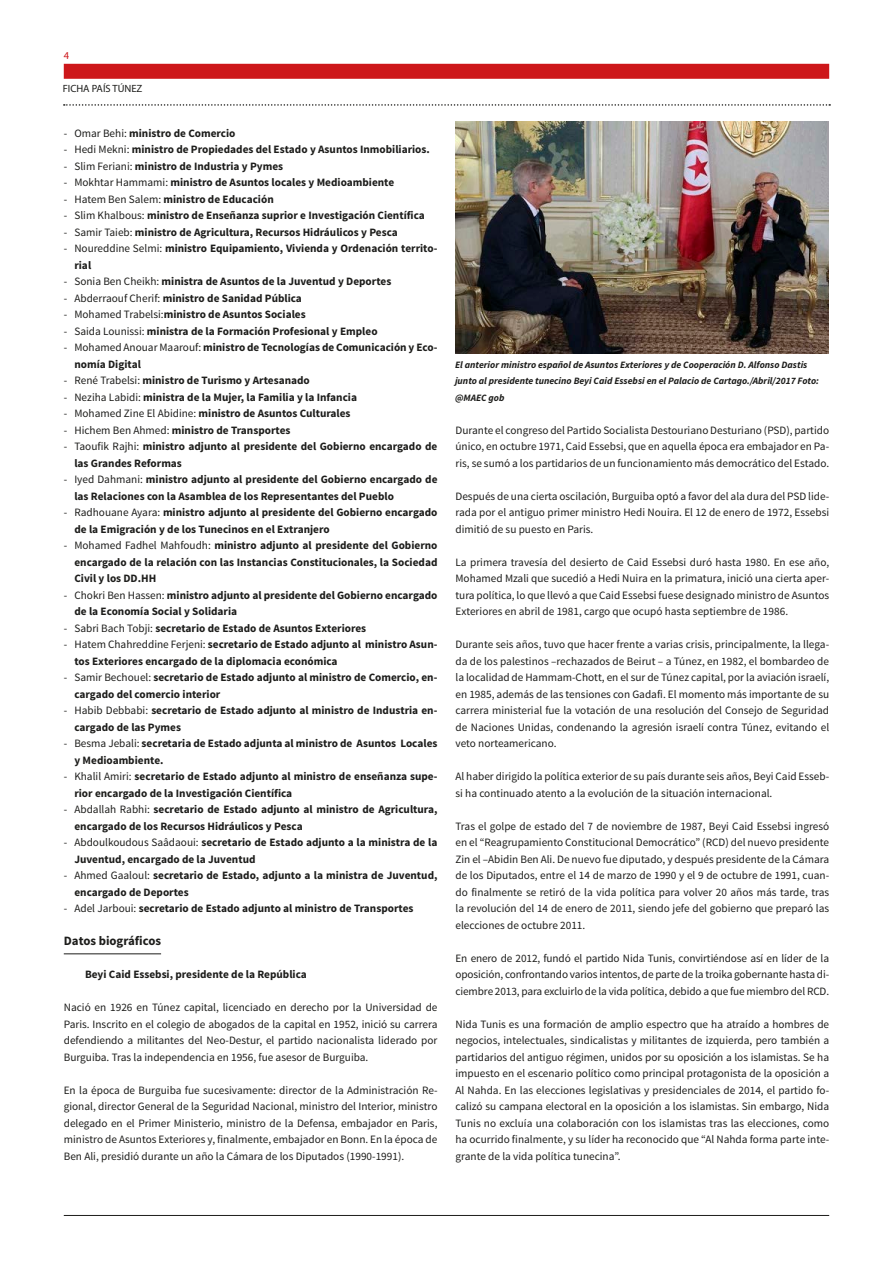
<style>
.page{position:relative;width:893px;height:1263px;background:#fff}
.page>*{position:absolute;margin:0;border:0;box-sizing:border-box;transform-origin:0 0}
.TITULO_3º_NIVEL{font:700 12.75px "Source Sans Pro";color:#1d1d1b}
.TEXTO_NORMAL{font:11.25px/16.5px "Source Sans Pro";color:#1d1d1b;text-align:justify}
.TEXTO_NORMAL-2{font:700 11.25px/16.5px "Source Sans Pro";color:#1d1d1b}
.TITULO_4º_NIVEL{font:700 11.25px "Source Sans Pro";color:#1d1d1b}
.t1{font:10.5px "Myriad Pro";color:#1d1d1b}
.t2{font:10.5px "Myriad Pro";color:#cd171a}
.TEXTO_PIE_DE_FOTO{font:italic 700 9.75px/16.5px "Source Sans Pro";color:#1d1d1b}
.s1{font-weight:400}
</style>
<div class="page">
<div style="left:64px;top:64px;width:765px;height:15px;background:#cd171a"></div>
<hr style="left:64px;top:1215px;width:765px;height:1px;background:#1d1d1b">
<svg style="left:64px;top:104px;width:766px;height:2px"></svg>
<hr style="left:64px;top:953px;width:97px;height:1px;background:#1d1d1b">
<img style="left:455px;top:121px;width:374px;height:232px">
<p class="t2" style="left:64px;top:49px;width:7px">4</p>
<p class="t1" style="left:63px;top:82px;width:81px">FICHA PAÍS TÚNEZ</p>
<p class="TEXTO_NORMAL-2" style="left:64px;top:125px;width:173px"><span class="s1">- Omar Behi:</span> ministro de Comercio</p>
<p class="TEXTO_NORMAL-2" style="left:64px;top:141px;width:368px"><span class="s1">- Hedi Mekni:</span> ministro de Propiedades del Estado y Asuntos Inmobiliarios.</p>
<p class="TEXTO_NORMAL-2" style="left:64px;top:158px;width:221px"><span class="s1">- Slim Feriani:</span> ministro de Industria y Pymes</p>
<p class="TEXTO_NORMAL-2" style="left:64px;top:174px;width:332px"><span class="s1">- Mokhtar Hammami:</span> ministro de Asuntos locales y Medioambiente</p>
<p class="TEXTO_NORMAL-2" style="left:64px;top:191px;width:211px"><span class="s1">- Hatem Ben Salem:</span> ministro de Educación</p>
<p class="TEXTO_NORMAL-2" style="left:64px;top:207px;width:363px"><span class="s1">- Slim Khalbous:</span> ministro de Enseñanza suprior e Investigación Científica</p>
<p class="TEXTO_NORMAL-2" style="left:64px;top:224px;width:336px"><span class="s1">- Samir Taieb:</span> ministro de Agricultura, Recursos Hidráulicos y Pesca</p>
<p class="TEXTO_NORMAL-2" style="left:74px;top:240px;width:365px;text-indent:-11px"><span class="s1">- Noureddine Selmi:</span> ministro Equipamiento, Vivienda y Ordenación territo&shy;rial</p>
<p class="TEXTO_NORMAL-2" style="left:64px;top:273px;width:329px"><span class="s1">- Sonia Ben Cheikh:</span> ministra de Asuntos de la Juventud y Deportes</p>
<p class="TEXTO_NORMAL-2" style="left:64px;top:290px;width:240px"><span class="s1">- Abderraouf Cherif:</span> ministro de Sanidad Pública</p>
<p class="TEXTO_NORMAL-2" style="left:64px;top:306px;width:243px"><span class="s1">- Mohamed Trabelsi:</span>ministro de Asuntos Sociales</p>
<p class="TEXTO_NORMAL-2" style="left:64px;top:323px;width:315px"><span class="s1">- Saida Lounissi:</span> ministra de la Formación Profesional y Empleo</p>
<p class="TEXTO_NORMAL-2" style="left:74px;top:339px;width:365px;text-indent:-11px"><span class="s1">- Mohamed Anouar Maarouf:</span> ministro de Tecnologías de Comunicación y Eco&shy;nomía Digital</p>
<p class="TEXTO_NORMAL-2" style="left:64px;top:372px;width:248px"><span class="s1">- René Trabelsi:</span> ministro de Turismo y Artesanado</p>
<p class="TEXTO_NORMAL-2" style="left:64px;top:389px;width:295px"><span class="s1">- Neziha Labidi:</span> ministra de la Mujer, la Familia y la Infancia</p>
<p class="TEXTO_NORMAL-2" style="left:64px;top:405px;width:288px"><span class="s1">- Mohamed Zine El Abidine:</span> ministro de Asuntos Culturales</p>
<p class="TEXTO_NORMAL-2" style="left:64px;top:422px;width:228px"><span class="s1">- Hichem Ben Ahmed:</span> ministro de Transportes</p>
<p class="TEXTO_NORMAL-2" style="left:74px;top:438px;width:365px;text-indent:-11px"><span class="s1">- Taoufik Rajhi:</span> ministro adjunto al presidente del Gobierno encargado de las Grandes Reformas</p>
<p class="TEXTO_NORMAL-2" style="left:74px;top:471px;width:365px;text-indent:-11px"><span class="s1">- Iyed Dahmani:</span> ministro adjunto al presidente del Gobierno encargado de las Relaciones con la Asamblea de los Representantes del Pueblo</p>
<p class="TEXTO_NORMAL-2" style="left:74px;top:504px;width:365px;text-indent:-11px"><span class="s1">- Radhouane Ayara:</span> ministro adjunto al presidente del Gobierno encargado de la Emigración y de los Tunecinos en el Extranjero</p>
<p class="TEXTO_NORMAL-2" style="left:74px;top:537px;width:365px;text-align:justify;text-indent:-11px"><span class="s1">- Mohamed Fadhel Mahfoudh:</span> ministro adjunto al presidente del Gobierno encargado de la relación con las Instancias Constitucionales, la Sociedad Civil y los DD.HH</p>
<p class="TEXTO_NORMAL-2" style="left:74px;top:587px;width:365px;text-indent:-11px"><span class="s1">- Chokri Ben Hassen:</span> ministro adjunto al presidente del Gobierno encargado de la Economía Social y Solidaria</p>
<p class="TEXTO_NORMAL-2" style="left:64px;top:620px;width:304px"><span class="s1">- Sabri Bach Tobji:</span> secretario de Estado de Asuntos Exteriores</p>
<p class="TEXTO_NORMAL-2" style="left:74px;top:636px;width:365px;text-indent:-11px"><span class="s1">- Hatem Chahreddine Ferjeni:</span> secretario de Estado adjunto al ministro Asun&shy;tos Exteriores encargado de la diplomacia económica</p>
<p class="TEXTO_NORMAL-2" style="left:74px;top:669px;width:365px;text-indent:-11px"><span class="s1">- Samir Bechouel:</span> secretario de Estado adjunto al ministro de Comercio, en&shy;cargado del comercio interior</p>
<p class="TEXTO_NORMAL-2" style="left:74px;top:702px;width:365px;text-indent:-11px"><span class="s1">- Habib Debbabi:</span> secretario de Estado adjunto al ministro de Industria en&shy;cargado de las Pymes</p>
<p class="TEXTO_NORMAL-2" style="left:74px;top:735px;width:365px;text-indent:-11px"><span class="s1">- Besma Jebali:</span> secretaria de Estado adjunta al ministro de Asuntos Locales y Medioambiente.</p>
<p class="TEXTO_NORMAL-2" style="left:74px;top:768px;width:365px;text-indent:-11px"><span class="s1">- Khalil Amiri:</span> secretario de Estado adjunto al ministro de enseñanza supe&shy;rior encargado de la Investigación Científica</p>
<p class="TEXTO_NORMAL-2" style="left:74px;top:801px;width:365px;text-indent:-11px"><span class="s1">- Abdallah Rabhi:</span> secretario de Estado adjunto al ministro de Agricultura, encargado de los Recursos Hidráulicos y Pesca</p>
<p class="TEXTO_NORMAL-2" style="left:74px;top:834px;width:365px;text-indent:-11px"><span class="s1">- Abdoulkoudous Saâdaoui:</span> secretario de Estado adjunto a la ministra de la<br>Juventud, encargado de la Juventud</p>
<p class="TEXTO_NORMAL-2" style="left:74px;top:867px;width:365px;text-indent:-11px"><span class="s1">- Ahmed Gaaloul:</span> secretario de Estado, adjunto a la ministra de Juventud, encargado de Deportes</p>
<p class="TEXTO_NORMAL-2" style="left:64px;top:900px;width:351px"><span class="s1">- Adel Jarboui:</span> secretario de Estado adjunto al ministro de Transportes</p>
<p class="TITULO_3º_NIVEL" style="left:64px;top:933px;width:99px">Datos biográficos</p>
<p class="TITULO_4º_NIVEL" style="left:85px;top:967px;width:223px">Beyi Caid Essebsi, presidente de la República</p>
<p class="TEXTO_NORMAL" style="left:64px;top:999px;width:375px">Nació en 1926 en Túnez capital, licenciado en derecho por la Universidad de Paris. Inscrito en el colegio de abogados de la capital en 1952, inició su carrera defendiendo a militantes del Neo-Destur, el partido nacionalista liderado por Burguiba. Tras la independencia en 1956, fue asesor de Burguiba.</p>
<p class="TEXTO_NORMAL" style="left:64px;top:1082px;width:375px">En la época de Burguiba fue sucesivamente: director de la Administración Re&shy;gional, director General de la Seguridad Nacional, ministro del Interior, ministro delegado en el Primer Ministerio, ministro de la Defensa, embajador en Paris, ministro de Asuntos Exteriores y, finalmente, embajador en Bonn. En la época de Ben Ali, presidió durante un año la Cámara de los Diputados (1990-1991).</p>
<p class="TEXTO_PIE_DE_FOTO" style="left:455px;top:356px;width:366px">El anterior ministro español de Asuntos Exteriores y de Cooperación D. Alfonso Dastis junto al presidente tunecino Beyi Caid Essebsi en el Palacio de Cartago./Abril/2017 Foto: @MAEC gob</p>
<p class="TEXTO_NORMAL" style="left:455px;top:422px;width:375px">Durante el congreso del Partido Socialista Destouriano Desturiano (PSD), partido único, en octubre 1971, Caid Essebsi, que en aquella época era embajador en Pa&shy;ris, se sumó a los partidarios de un funcionamiento más democrático del Estado.</p>
<p class="TEXTO_NORMAL" style="left:455px;top:488px;width:375px">Después de una cierta oscilación, Burguiba optó a favor del ala dura del PSD lide&shy;rada por el antiguo primer ministro Hedi Nouira. El 12 de enero de 1972, Essebsi dimitió de su puesto en Paris.</p>
<p class="TEXTO_NORMAL" style="left:455px;top:554px;width:375px">La primera travesía del desierto de Caid Essebsi duró hasta 1980. En ese año, Mohamed Mzali que sucedió a Hedi Nuira en la primatura, inició una cierta aper&shy;tura política, lo que llevó a que Caid Essebsi fuese designado ministro de Asuntos Exteriores en abril de 1981, cargo que ocupó hasta septiembre de 1986.</p>
<p class="TEXTO_NORMAL" style="left:455px;top:636px;width:375px">Durante seis años, tuvo que hacer frente a varias crisis, principalmente, la llega&shy;da de los palestinos –rechazados de Beirut – a Túnez, en 1982, el bombardeo de la localidad de Hammam-Chott, en el sur de Túnez capital, por la aviación israelí, en 1985, además de las tensiones con Gadafi. El momento más importante de su carrera ministerial fue la votación de una resolución del Consejo de Seguridad de Naciones Unidas, condenando la agresión israelí contra Túnez, evitando el veto norteamericano.</p>
<p class="TEXTO_NORMAL" style="left:455px;top:768px;width:375px">Al haber dirigido la política exterior de su país durante seis años, Beyi Caid Esseb&shy;si ha continuado atento a la evolución de la situación internacional.</p>
<p class="TEXTO_NORMAL" style="left:455px;top:818px;width:375px">Tras el golpe de estado del 7 de noviembre de 1987, Beyi Caid Essebsi ingresó en el “Reagrupamiento Constitucional Democrático” (RCD) del nuevo presidente Zin el –Abidin Ben Ali. De nuevo fue diputado, y después presidente de la Cámara de los Diputados, entre el 14 de marzo de 1990 y el 9 de octubre de 1991, cuan&shy;do finalmente se retiró de la vida política para volver 20 años más tarde, tras la revolución del 14 de enero de 2011, siendo jefe del gobierno que preparó las elecciones de octubre 2011.</p>
<p class="TEXTO_NORMAL" style="left:455px;top:950px;width:375px">En enero de 2012, fundó el partido Nida Tunis, convirtiéndose así en líder de la oposición, confrontando varios intentos, de parte de la troika gobernante hasta di&shy;ciembre 2013, para excluirlo de la vida política, debido a que fue miembro del RCD.</p>
<p class="TEXTO_NORMAL" style="left:455px;top:1016px;width:375px">Nida Tunis es una formación de amplio espectro que ha atraído a hombres de negocios, intelectuales, sindicalistas y militantes de izquierda, pero también a partidarios del antiguo régimen, unidos por su oposición a los islamistas. Se ha impuesto en el escenario político como principal protagonista de la oposición a Al Nahda. En las elecciones legislativas y presidenciales de 2014, el partido fo&shy;calizó su campana electoral en la oposición a los islamistas. Sin embargo, Nida Tunis no excluía una colaboración con los islamistas tras las elecciones, como ha ocurrido finalmente, y su líder ha reconocido que “Al Nahda forma parte inte&shy;grante de la vida política tunecina”.</p>
</div>
